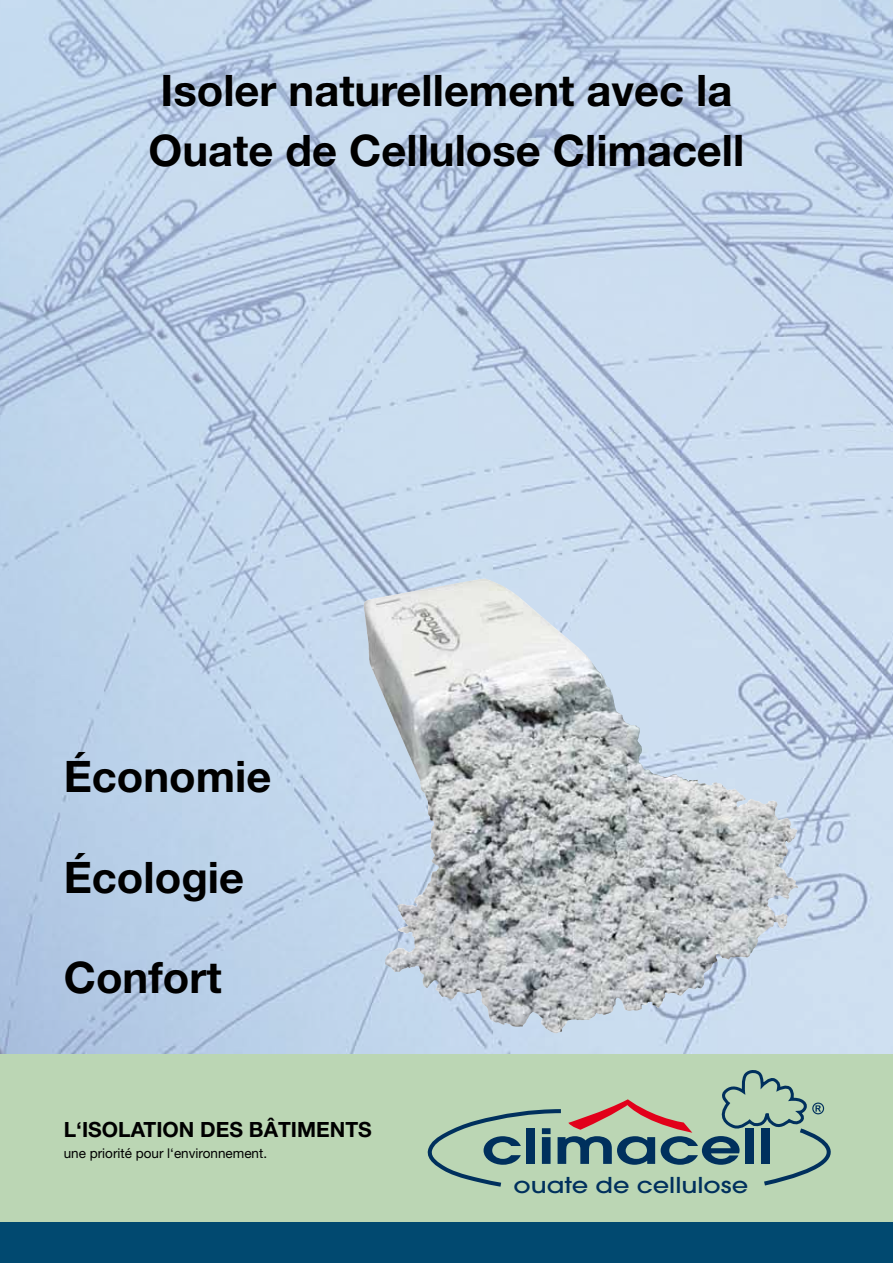
<style>
.page{position:relative;width:893px;height:1263px;background:#fff}
.page>*{position:absolute;margin:0;border:0;box-sizing:border-box;transform-origin:0 0}
.t1{font:600 48.15px "Avant Garde";color:#00305d;scale:1.35 1}
.t2{font:700 43.5px/60px "Helvetica Neue";color:#000}
.t3{font:500 21.75px "Avant Garde";color:#00305d;scale:1.18 1}
.t4{font:700 21px "Helvetica Neue";color:#000}
.t5{font:13.5px "Helvetica Neue";color:#000}
</style>
<div class="page">
<img style="left:0;top:0;width:893px;height:1054px">
<div style="left:0;top:1213px;width:893px;height:50px;background:#014970"></div>
<div style="left:0;top:1054px;width:893px;height:168px;background:#bbd6b4"></div>
<svg style="left:721px;top:1070px;width:110px;height:116px"></svg>
<svg style="left:427px;top:1099px;width:265px;height:88px"></svg>
<img style="left:364px;top:579px;width:118px;height:102px">
<p class="t2" style="left:149px;top:60px;width:597px">Isoler naturellement avec la<br>Ouate de Cellulose Climacell</p>
<p class="t2" style="left:64px;top:746px;width:209px">Économie</p>
<p class="t2" style="left:64px;top:846px;width:182px">Écologie</p>
<p class="t2" style="left:64px;top:947px;width:159px">Confort</p>
<p class="t4" style="left:64px;top:1116px;width:310px">L‘ISOLATION DES BÂTIMENTS</p>
<p class="t5" style="left:64px;top:1145px;width:205px">une priorité pour l‘environnement.</p>
<p class="t1" style="left:481px;top:1115px;width:218px">climacell</p>
<p class="t3" style="left:514px;top:1172px;width:200px">ouate de cellulose</p>
</div>
